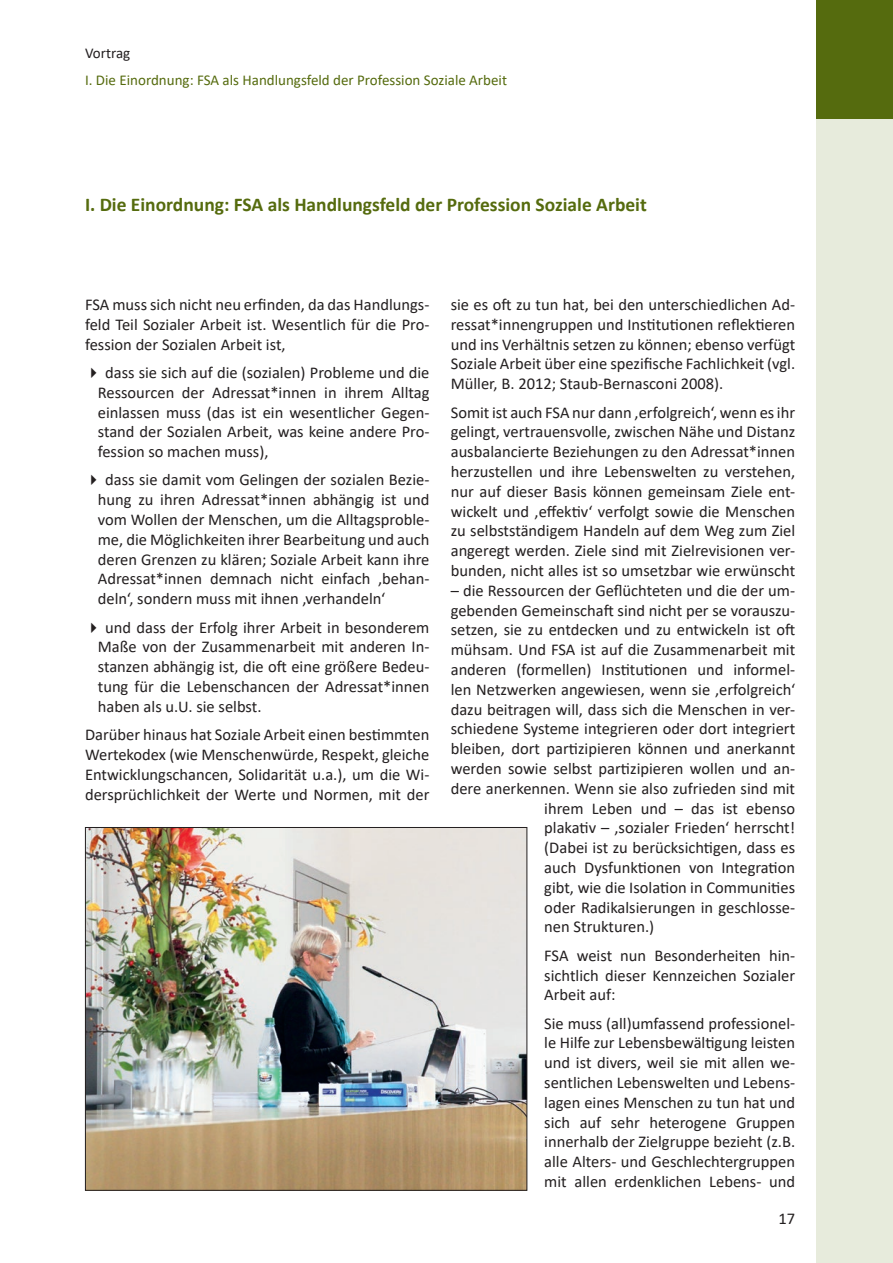
<style>
.page{position:relative;width:893px;height:1263px;background:#fff}
.page>*{position:absolute;margin:0;border:0;box-sizing:border-box;transform-origin:0 0}
.t1{font:700 19.5px "Calibri";color:#556b0e}
.t2{font:16.5px/19.8px "Calibri";color:#231f20;text-align:justify}
.t3{font:15px "Calibri";color:#556b0e}
.t4{font:15px "Calibri";color:#231f20}
</style>
<div class="page">
<img style="left:87px;top:829px;width:438px;height:360px">
<div style="left:816px;top:0;width:77px;height:119px;background:#556b0e"></div>
<div style="left:816px;top:119px;width:77px;height:1144px;background:#e7ebdc"></div>
<p class="t4" style="left:85px;top:43px;width:47px">Vortrag</p>
<p class="t3" style="left:85px;top:69px;width:423px">I. Die Einordnung: FSA als Handlungsfeld der Profession Soziale Arbeit</p>
<p class="t1" style="left:85px;top:191px;width:563px">I. Die Einordnung: FSA als Handlungsfeld der Profession Soziale Arbeit</p>
<p class="t2" style="left:85px;top:294px;width:346px">FSA muss sich nicht neu erfinden, da das Handlungs&shy;feld Teil Sozialer Arbeit ist. Wesentlich für die Pro&shy;fession der Sozialen Arbeit ist,</p>
<p class="t2" style="left:98px;top:362px;width:333px;text-indent:7px">dass sie sich auf die (sozialen) Probleme und die Ressourcen der Adressat*innen in ihrem Alltag einlassen muss (das ist ein wesentlicher Gegen&shy;stand der Sozialen Arbeit, was keine andere Pro&shy;fession so machen muss),</p>
<p class="t2" style="left:98px;top:470px;width:333px;text-indent:7px">dass sie damit vom Gelingen der sozialen Bezie&shy;hung zu ihren Adressat*innen abhängig ist und vom Wollen der Menschen, um die Alltagsproble&shy;me, die Möglichkeiten ihrer Bearbeitung und auch deren Grenzen zu klären; Soziale Arbeit kann ihre Adressat*innen demnach nicht einfach ‚behan&shy;deln‘, sondern muss mit ihnen ‚verhandeln‘</p>
<p class="t2" style="left:98px;top:617px;width:333px;text-indent:7px">und dass der Erfolg ihrer Arbeit in besonderem Maße von der Zusammenarbeit mit anderen In&shy;stanzen abhängig ist, die oft eine größere Bedeu&shy;tung für die Lebenschancen der Adressat*innen haben als u.U. sie selbst.</p>
<p class="t2" style="left:85px;top:724px;width:346px">Darüber hinaus hat Soziale Arbeit einen bestimmten Wertekodex (wie Menschenwürde, Respekt, gleiche Entwicklungschancen, Solidarität u.a.), um die Wi&shy;dersprüchlichkeit der Werte und Normen, mit der</p>
<p class="t2" style="left:451px;top:294px;width:346px">sie es oft zu tun hat, bei den unterschiedlichen Ad&shy;ressat*innengruppen und Institutionen reflektieren und ins Verhältnis setzen zu können; ebenso verfügt Soziale Arbeit über eine spezifische Fachlichkeit (vgl.<br>Müller, B. 2012; Staub-Bernasconi 2008).</p>
<p class="t2" style="left:451px;top:402px;width:346px">Somit ist auch FSA nur dann ‚erfolgreich‘, wenn es ihr gelingt, vertrauensvolle, zwischen Nähe und Distanz ausbalancierte Beziehungen zu den Adressat*innen herzustellen und ihre Lebenswelten zu verstehen, nur auf dieser Basis können gemeinsam Ziele ent&shy;wickelt und ‚effektiv‘ verfolgt sowie die Menschen zu selbstständigem Handeln auf dem Weg zum Ziel angeregt werden. Ziele sind mit Zielrevisionen ver&shy;bunden, nicht alles ist so umsetzbar wie erwünscht</p>
<p class="t2" style="left:451px;top:580px;width:346px">– die Ressourcen der Geflüchteten und die der um-</p>
<p class="t2" style="left:451px;top:600px;width:346px">gebenden Gemeinschaft sind nicht per se vorauszu-</p>
<p class="t2" style="left:451px;top:619px;width:346px">setzen, sie zu entdecken und zu entwickeln ist oft</p>
<p class="t2" style="left:451px;top:639px;width:346px">mühsam. Und FSA ist auf die Zusammenarbeit mit</p>
<p class="t2" style="left:451px;top:659px;width:346px">anderen (formellen) Institutionen und informel-</p>
<p class="t2" style="left:451px;top:679px;width:346px">len Netzwerken angewiesen, wenn sie ‚erfolgreich‘</p>
<p class="t2" style="left:451px;top:699px;width:346px">dazu beitragen will, dass sich die Menschen in ver-</p>
<p class="t2" style="left:451px;top:718px;width:346px">schiedene Systeme integrieren oder dort integriert</p>
<p class="t2" style="left:451px;top:738px;width:346px">bleiben, dort partizipieren können und anerkannt</p>
<p class="t2" style="left:451px;top:758px;width:346px">werden sowie selbst partizipieren wollen und an-</p>
<p class="t2" style="left:451px;top:778px;width:346px">dere anerkennen. Wenn sie also zufrieden sind mit</p>
<p class="t2" style="left:544px;top:798px;width:252px">ihrem Leben und – das ist ebenso</p>
<p class="t2" style="left:544px;top:817px;width:252px">plakativ – ‚sozialer Frieden‘ herrscht!</p>
<p class="t2" style="left:544px;top:837px;width:252px">(Dabei ist zu berücksichtigen, dass es</p>
<p class="t2" style="left:544px;top:857px;width:252px">auch Dysfunktionen von Integration</p>
<p class="t2" style="left:544px;top:877px;width:252px">gibt, wie die Isolation in Communities</p>
<p class="t2" style="left:544px;top:897px;width:252px">oder Radikalsierungen in geschlosse-</p>
<p class="t2" style="left:544px;top:916px;width:111px">nen Strukturen.)</p>
<p class="t2" style="left:544px;top:945px;width:252px">FSA weist nun Besonderheiten hin&shy;sichtlich dieser Kennzeichen Sozialer Arbeit auf:</p>
<p class="t2" style="left:544px;top:1013px;width:252px">Sie muss (all)umfassend professionel&shy;le Hilfe zur Lebensbewältigung leisten und ist divers, weil sie mit allen we&shy;sentlichen Lebenswelten und Lebens&shy;lagen eines Menschen zu tun hat und sich auf sehr heterogene Gruppen innerhalb der Zielgruppe bezieht (z.B. alle Alters- und Geschlechtergruppen mit allen erdenklichen Lebens- und</p>
<p class="t2" style="left:778px;top:1208px;width:18px">17</p>
</div>
